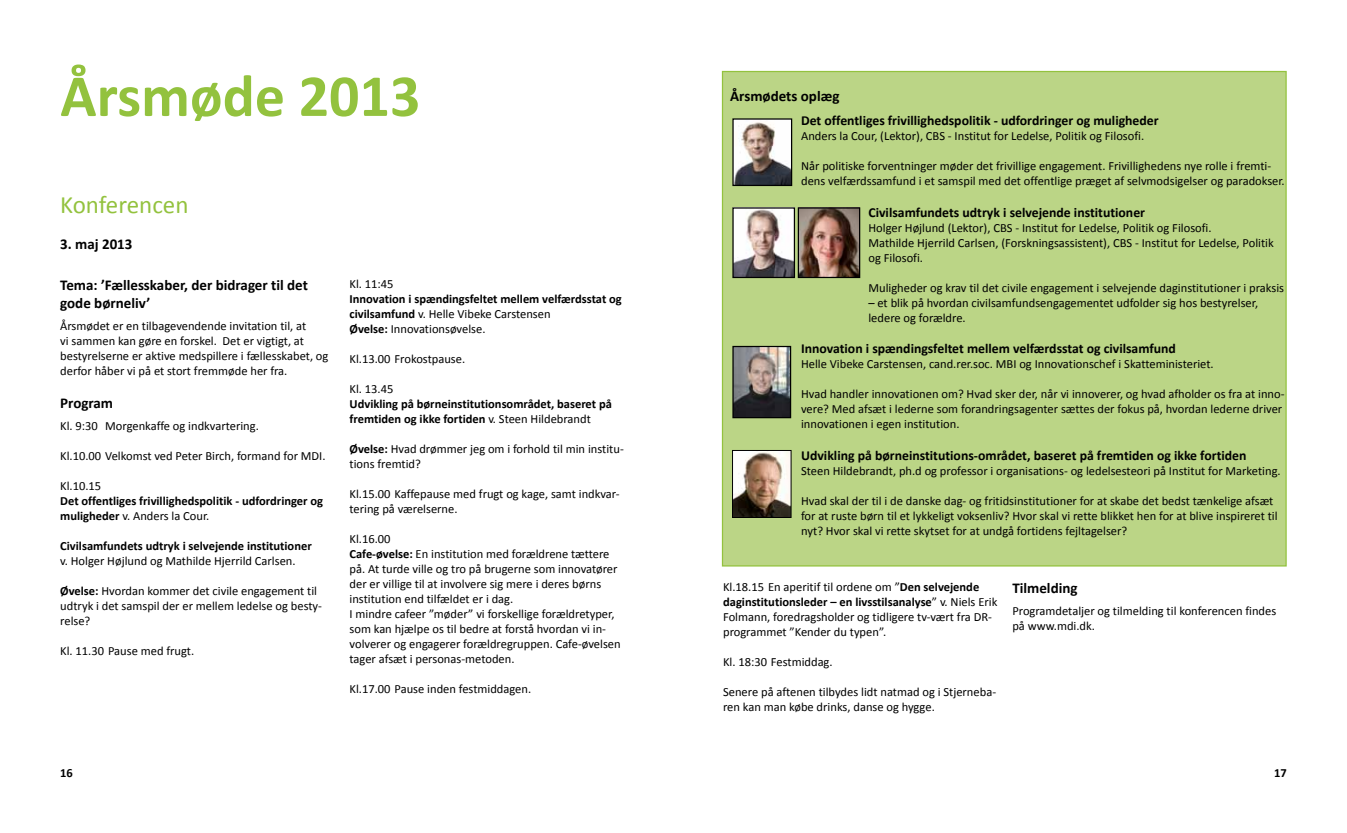
<style>
.page{position:relative;width:1347px;height:833px;background:#fff}
.page>*{position:absolute;margin:0;border:0;box-sizing:border-box;transform-origin:0 0}
.t1{font:700 60px "Calibri";color:#93c23e}
.t2{font:25px "Calibri";color:#93c23e}
.t3{font:700 15px/18px "Calibri";color:#000}
.t4{font:700 13.75px "Calibri";color:#000}
.t5{font:12.5px/15px "Calibri";color:#000}
.t6{font:700 12.5px/15px "Calibri";color:#000}
.s1{font-weight:400}
.s2{font-weight:700}
</style>
<div class="page">
<div style="left:722px;top:71px;width:564px;height:495px;background:#bbd586"></div>
<img style="left:734px;top:452px;width:55px;height:63px">
<div style="left:732px;top:450px;width:59px;height:67px;border:1px solid #000"></div>
<img style="left:734px;top:348px;width:55px;height:68px">
<div style="left:732px;top:346px;width:59px;height:72px;border:1px solid #000"></div>
<img style="left:734px;top:120px;width:56px;height:64px">
<div style="left:732px;top:118px;width:60px;height:68px;border:1px solid #000"></div>
<img style="left:734px;top:209px;width:59px;height:67px">
<div style="left:732px;top:207px;width:63px;height:71px;border:1px solid #000"></div>
<img style="left:799px;top:209px;width:59px;height:67px">
<div style="left:797px;top:207px;width:63px;height:71px;border:1px solid #000"></div>
<h1 class="t1" style="left:60px;top:58px;width:361px">Årsmøde 2013</h1>
<h2 class="t2" style="left:60px;top:188px;width:130px">Konferencen</h2>
<p class="t3" style="left:60px;top:234px;width:74px">3. maj 2013</p>
<p class="t3" style="left:60px;top:275px;width:249px">Tema: ’Fællesskaber, der bidrager til det gode børneliv’</p>
<p class="t5" style="left:60px;top:318px;width:270px">Årsmødet er en tilbagevendende invitation til, at<br>vi sammen kan gøre en forskel. Det er vigtigt, at bestyrelserne er aktive medspillere i fællesskabet, og derfor håber vi på et stort fremmøde her fra.</p>
<p class="t3" style="left:60px;top:393px;width:54px">Program</p>
<p class="t5" style="left:60px;top:418px;width:200px">Kl. 9:30 Morgenkaffe og indkvartering.</p>
<p class="t5" style="left:60px;top:448px;width:267px">Kl.10.00 Velkomst ved Peter Birch, formand for MDI.</p>
<p class="t5" style="left:60px;top:478px;width:43px">Kl.10.15</p>
<p class="t6" style="left:60px;top:493px;width:264px">Det offentliges frivillighedspolitik - udfordringer og muligheder <span class="s1">v. Anders la Cour.</span></p>
<p class="t6" style="left:60px;top:538px;width:253px">Civilsamfundets udtryk i selvejende institutioner</p>
<p class="t5" style="left:60px;top:553px;width:237px">v. Holger Højlund og Mathilde Hjerrild Carlsen.</p>
<p class="t5" style="left:60px;top:583px;width:263px"><span class="s2">Øvelse:</span> Hvordan kommer det civile engagement til udtryk i det samspil der er mellem ledelse og besty&shy;relse?</p>
<p class="t5" style="left:60px;top:643px;width:135px">Kl. 11.30 Pause med frugt.</p>
<p class="t5" style="left:349px;top:276px;width:46px">Kl. 11:45</p>
<p class="t6" style="left:349px;top:291px;width:274px">Innovation i spændingsfeltet mellem velfærdsstat og civilsamfund <span class="s1">v. Helle Vibeke Carstensen<br></span>Øvelse: <span class="s1">Innovationsøvelse.</span></p>
<p class="t5" style="left:349px;top:351px;width:117px">Kl.13.00 Frokostpause.</p>
<p class="t5" style="left:349px;top:381px;width:45px">Kl. 13.45</p>
<p class="t6" style="left:349px;top:396px;width:264px">Udvikling på børneinstitutionsområdet, baseret på fremtiden og ikke fortiden <span class="s1">v. Steen Hildebrandt</span></p>
<p class="t5" style="left:349px;top:441px;width:276px"><span class="s2">Øvelse:</span> Hvad drømmer jeg om i forhold til min institu&shy;tions fremtid?</p>
<p class="t5" style="left:349px;top:486px;width:272px">Kl.15.00 Kaffepause med frugt og kage, samt indkvar&shy;tering på værelserne.</p>
<p class="t5" style="left:349px;top:531px;width:273px">Kl.16.00<br><span class="s2">Cafe-øvelse:</span> En institution med forældrene tættere på. At turde ville og tro på brugerne som innovatører der er villige til at involvere sig mere i deres børns institution end tilfældet er i dag.<br>I mindre cafeer ”møder” vi forskellige forældretyper, som kan hjælpe os til bedre at forstå hvordan vi in&shy;volverer og engagerer forældregruppen. Cafe-øvelsen tager afsæt i personas-metoden.</p>
<p class="t5" style="left:349px;top:681px;width:183px">Kl.17.00 Pause inden festmiddagen.</p>
<p class="t3" style="left:730px;top:87px;width:111px">Årsmødets oplæg</p>
<p class="t4" style="left:801px;top:112px;width:359px">Det offentliges frivillighedspolitik - udfordringer og muligheder</p>
<p class="t5" style="left:801px;top:128px;width:345px">Anders la Cour, (Lektor), CBS - Institut for Ledelse, Politik og Filosofi.</p>
<p class="t5" style="left:801px;top:158px;width:485px">Når politiske forventninger møder det frivillige engagement. Frivillighedens nye rolle i fremti&shy;dens velfærdssamfund i et samspil med det offentlige præget af selvmodsigelser og paradokser.</p>
<p class="t4" style="left:868px;top:203px;width:278px">Civilsamfundets udtryk i selvejende institutioner</p>
<p class="t5" style="left:868px;top:220px;width:407px">Holger Højlund (Lektor), CBS - Institut for Ledelse, Politik og Filosofi.<br>Mathilde Hjerrild Carlsen, (Forskningsassistent), CBS - Institut for Ledelse, Politik og Filosofi.</p>
<p class="t5" style="left:868px;top:280px;width:417px">Muligheder og krav til det civile engagement i selvejende daginstitutioner i praksis</p>
<p class="t5" style="left:868px;top:295px;width:391px">– et blik på hvordan civilsamfundsengagementet udfolder sig hos bestyrelser, ledere og forældre.</p>
<p class="t4" style="left:801px;top:340px;width:376px">Innovation i spændingsfeltet mellem velfærdsstat og civilsamfund</p>
<p class="t5" style="left:801px;top:356px;width:414px">Helle Vibeke Carstensen, cand.rer.soc. MBI og Innovationschef i Skatteministeriet.</p>
<p class="t5" style="left:801px;top:386px;width:485px">Hvad handler innovationen om? Hvad sker der, når vi innoverer, og hvad afholder os fra at inno&shy;vere? Med afsæt i lederne som forandringsagenter sættes der fokus på, hvordan lederne driver innovationen i egen institution.</p>
<p class="t4" style="left:801px;top:446px;width:447px">Udvikling på børneinstitutions-området, baseret på fremtiden og ikke fortiden</p>
<p class="t5" style="left:801px;top:463px;width:481px">Steen Hildebrandt, ph.d og professor i organisations- og ledelsesteori på Institut for Marketing.</p>
<p class="t5" style="left:801px;top:493px;width:478px">Hvad skal der til i de danske dag- og fritidsinstitutioner for at skabe det bedst tænkelige afsæt for at ruste børn til et lykkeligt voksenliv? Hvor skal vi rette blikket hen for at blive inspireret til nyt? Hvor skal vi rette skytset for at undgå fortidens fejltagelser?</p>
<p class="t5" style="left:723px;top:579px;width:276px">Kl.18.15 En aperitif til ordene om ”<span class="s2">Den selvejende daginstitutionsleder – en livsstilsanalyse</span>” v. Niels Erik Folmann, foredragsholder og tidligere tv-vært fra DR&shy;programmet ”Kender du typen”.</p>
<p class="t5" style="left:723px;top:654px;width:111px">Kl. 18:30 Festmiddag.</p>
<p class="t5" style="left:723px;top:684px;width:274px">Senere på aftenen tilbydes lidt natmad og i Stjerneba&shy;ren kan man købe drinks, danse og hygge.</p>
<p class="t3" style="left:1012px;top:578px;width:67px">Tilmelding</p>
<p class="t5" style="left:1012px;top:603px;width:265px">Programdetaljer og tilmelding til konferencen findes på www.mdi.dk.</p>
<p class="t6" style="left:60px;top:765px;width:14px">16</p>
<p class="t6" style="left:1274px;top:765px;width:14px">17</p>
</div>
